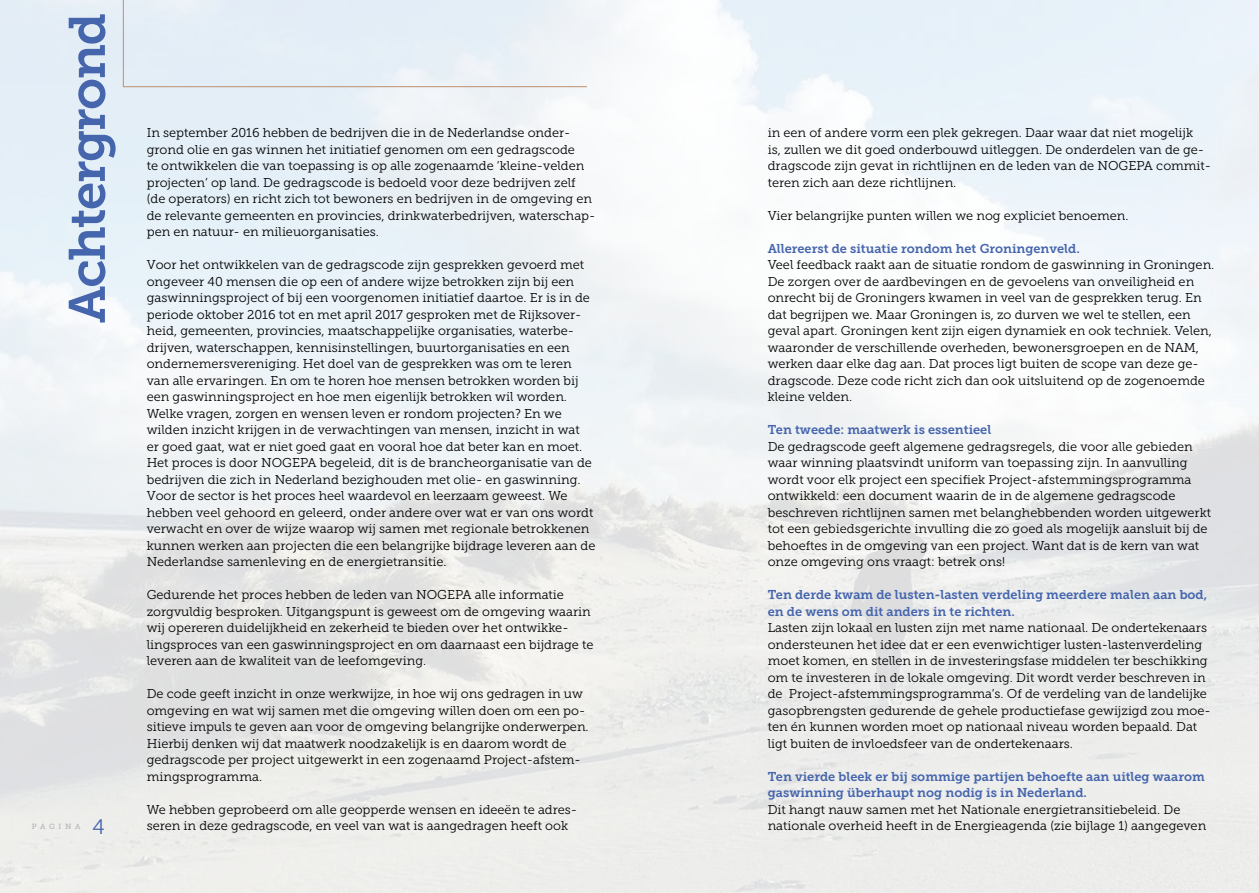
<style>
.page{position:relative;width:1259px;height:893px;background:#fff}
.page>*{position:absolute;margin:0;border:0;box-sizing:border-box;transform-origin:0 0}
.t1{font:51px "Museo Slab 700";letter-spacing:-.03em;color:#4565ad}
.t2{font:21px "Museo Slab 300";color:#4565ad}
.t3{font:12.75px/16.5px "Museo Slab 300";color:#000}
.t4{font:12.75px/16.5px "Museo Slab 700";color:#4565ad}
.t5{font:7.5px "Museo Slab 500";letter-spacing:.49em;color:#b3b2b2}
</style>
<div class="page">
<svg style="left:123px;top:0;width:465px;height:87px;background:#e5edf3"></svg>
<h1 class="t1" style="left:58px;top:323px;width:312px;rotate:-90deg">Achtergrond</h1>
<p class="t3" style="left:147px;top:125px;width:450px">In september 2016 hebben de bedrijven die in de Nederlandse onder&shy;grond olie en gas winnen het initiatief genomen om een gedragscode<br>te ontwikkelen die van toepassing is op alle zogenaamde ‘kleine-velden projecten’ op land. De gedragscode is bedoeld voor deze bedrijven zelf (de operators) en richt zich tot bewoners en bedrijven in de omgeving en de relevante gemeenten en provincies, drinkwaterbedrijven, waterschap&shy;pen en natuur- en milieuorganisaties.</p>
<p class="t3" style="left:147px;top:257px;width:450px">Voor het ontwikkelen van de gedragscode zijn gesprekken gevoerd met ongeveer 40 mensen die op een of andere wijze betrokken zijn bij een gaswinningsproject of bij een voorgenomen initiatief daartoe. Er is in de periode oktober 2016 tot en met april 2017 gesproken met de Rijksover&shy;heid, gemeenten, provincies, maatschappelijke organisaties, waterbe&shy;drijven, waterschappen, kennisinstellingen, buurtorganisaties en een ondernemersvereniging. Het doel van de gesprekken was om te leren van alle ervaringen. En om te horen hoe mensen betrokken worden bij een gaswinningsproject en hoe men eigenlijk betrokken wil worden.<br>Welke vragen, zorgen en wensen leven er rondom projecten? En we wilden inzicht krijgen in de verwachtingen van mensen, inzicht in wat<br>er goed gaat, wat er niet goed gaat en vooral hoe dat beter kan en moet.<br>Het proces is door NOGEPA begeleid, dit is de brancheorganisatie van de bedrijven die zich in Nederland bezighouden met olie- en gaswinning.<br>Voor de sector is het proces heel waardevol en leerzaam geweest. We hebben veel gehoord en geleerd, onder andere over wat er van ons wordt verwacht en over de wijze waarop wij samen met regionale betrokkenen kunnen werken aan projecten die een belangrijke bijdrage leveren aan de Nederlandse samenleving en de energietransitie.</p>
<p class="t3" style="left:147px;top:587px;width:448px">Gedurende het proces hebben de leden van NOGEPA alle informatie zorgvuldig besproken. Uitgangspunt is geweest om de omgeving waarin wij opereren duidelijkheid en zekerheid te bieden over het ontwikke&shy;lingsproces van een gaswinningsproject en om daarnaast een bijdrage te leveren aan de kwaliteit van de leefomgeving.</p>
<p class="t3" style="left:147px;top:686px;width:443px">De code geeft inzicht in onze werkwijze, in hoe wij ons gedragen in uw omgeving en wat wij samen met die omgeving willen doen om een po&shy;sitieve impuls te geven aan voor de omgeving belangrijke onderwerpen.<br>Hierbij denken wij dat maatwerk noodzakelijk is en daarom wordt de gedragscode per project uitgewerkt in een zogenaamd Project-afstem&shy;mingsprogramma.</p>
<p class="t3" style="left:147px;top:801px;width:432px">We hebben geprobeerd om alle geopperde wensen en ideeën te adres&shy;seren in deze gedragscode, en veel van wat is aangedragen heeft ook</p>
<p class="t3" style="left:767px;top:125px;width:445px">in een of andere vorm een plek gekregen. Daar waar dat niet mogelijk<br>is, zullen we dit goed onderbouwd uitleggen. De onderdelen van de ge&shy;dragscode zijn gevat in richtlijnen en de leden van de NOGEPA commit&shy;teren zich aan deze richtlijnen.</p>
<p class="t3" style="left:767px;top:207px;width:362px">Vier belangrijke punten willen we nog expliciet benoemen.</p>
<p class="t4" style="left:767px;top:240px;width:313px">Allereerst de situatie rondom het Groningenveld.</p>
<p class="t3" style="left:767px;top:256px;width:448px">Veel feedback raakt aan de situatie rondom de gaswinning in Groningen.<br>De zorgen over de aardbevingen en de gevoelens van onveiligheid en onrecht bij de Groningers kwamen in veel van de gesprekken terug. En dat begrijpen we. Maar Groningen is, zo durven we wel te stellen, een geval apart. Groningen kent zijn eigen dynamiek en ook techniek. Velen, waaronder de verschillende overheden, bewonersgroepen en de NAM, werken daar elke dag aan. Dat proces ligt buiten de scope van deze ge&shy;dragscode. Deze code richt zich dan ook uitsluitend op de zogenoemde kleine velden.</p>
<p class="t4" style="left:767px;top:421px;width:225px">Ten tweede: maatwerk is essentieel</p>
<p class="t3" style="left:767px;top:438px;width:445px">De gedragscode geeft algemene gedragsregels, die voor alle gebieden waar winning plaatsvindt uniform van toepassing zijn. In aanvulling wordt voor elk project een specifiek Project-afstemmingsprogramma ontwikkeld: een document waarin de in de algemene gedragscode beschreven richtlijnen samen met belanghebbenden worden uitgewerkt tot een gebiedsgerichte invulling die zo goed als mogelijk aansluit bij de behoeftes in de omgeving van een project. Want dat is de kern van wat onze omgeving ons vraagt: betrek ons!</p>
<p class="t4" style="left:767px;top:586px;width:441px">Ten derde kwam de lusten-lasten verdeling meerdere malen aan bod, en de wens om dit anders in te richten.</p>
<p class="t3" style="left:767px;top:619px;width:444px">Lasten zijn lokaal en lusten zijn met name nationaal. De ondertekenaars ondersteunen het idee dat er een evenwichtiger lusten-lastenverdeling moet komen, en stellen in de investeringsfase middelen ter beschikking om te investeren in de lokale omgeving. Dit wordt verder beschreven in de Project-afstemmingsprogramma’s. Of de verdeling van de landelijke gasopbrengsten gedurende de gehele productiefase gewijzigd zou moe&shy;ten én kunnen worden moet op nationaal niveau worden bepaald. Dat ligt buiten de invloedsfeer van de ondertekenaars.</p>
<p class="t4" style="left:767px;top:768px;width:438px">Ten vierde bleek er bij sommige partijen behoefte aan uitleg waarom gaswinning überhaupt nog nodig is in Nederland.</p>
<p class="t3" style="left:767px;top:801px;width:414px">Dit hangt nauw samen met het Nationale energietransitiebeleid. De</p>
<p class="t5" style="left:32px;top:822px;width:50px">PAGINA</p>
<h2 class="t2" style="left:93px;top:815px;width:14px">4</h2>
<p class="t3" style="left:767px;top:817px;width:440px">nationale overheid heeft in de Energieagenda (zie bijlage 1) aangegeven</p>
</div>
